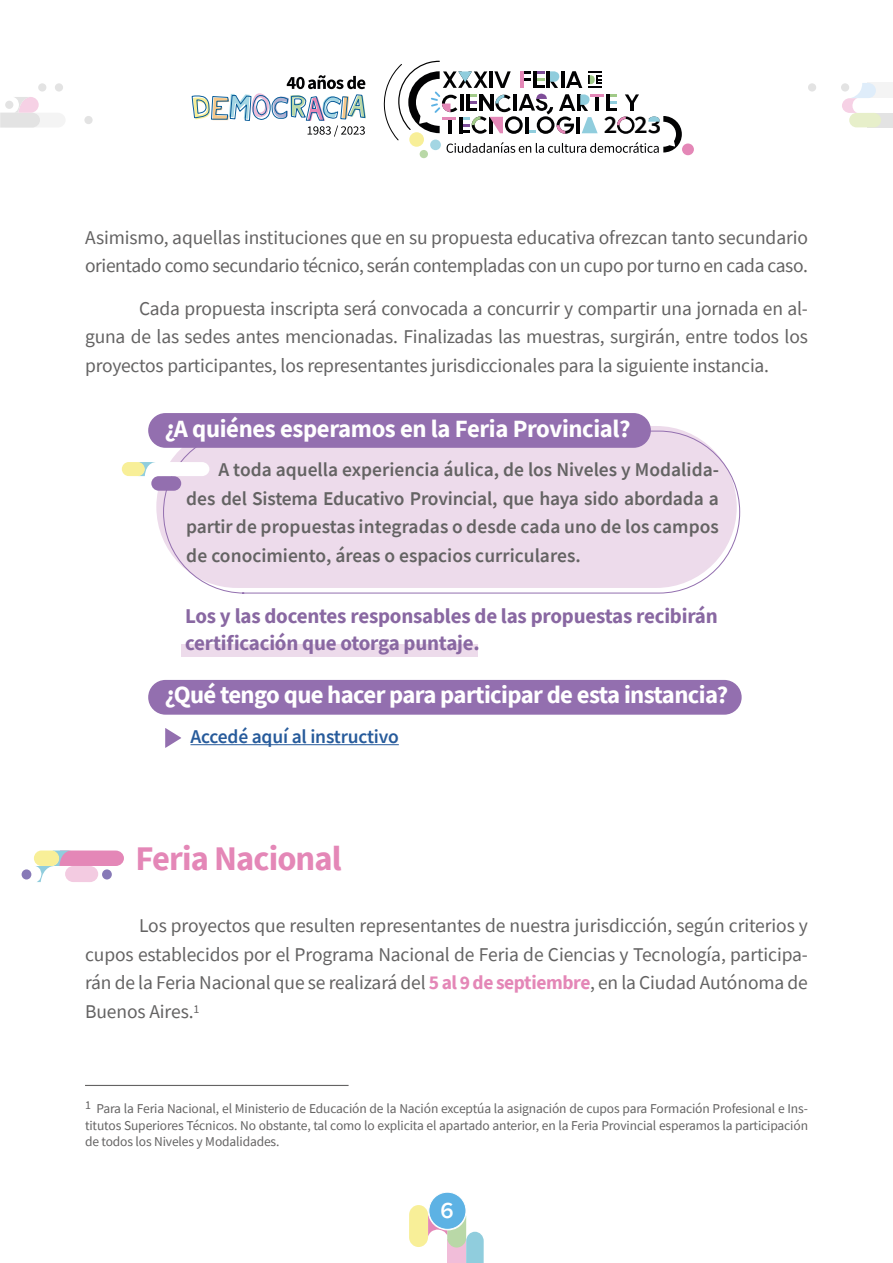
<style>
.page{position:relative;width:893px;height:1263px;background:#fff}
.page>*{position:absolute;margin:0;border:0;box-sizing:border-box;transform-origin:0 0}
.t1{font:700 34.5px "Source Sans Pro";letter-spacing:-.025em;color:#e487b7}
.t2{font:600 25.5px "Source Sans Pro";color:#020203;scale:1.04 1}
.t3{font:700 24.75px "Source Sans Pro";letter-spacing:-.025em;color:#fff}
.t4{font:600 24px "Source Code Pro";color:#fff}
.t5{font:700 21px/27px "Source Sans Pro";letter-spacing:-.01em;color:#8968a2}
.t6{font:19.5px/28.5px "Source Sans Pro";letter-spacing:-.01em;color:#646363;text-align:justify}
.t7{font:600 19.5px/28.5px "Source Sans Pro";color:#646363;text-align:justify}
.t8{font:600 19.5px "Source Sans Pro";letter-spacing:-.01em;color:#275b9b}
.t9{font:13.5px/16.5px "Source Sans Pro";letter-spacing:-.01em;color:#646363;text-align:justify}
.s1{font-weight:700;color:#e487b7}
</style>
<div class="page">
<div style="left:429px;top:1192px;width:37px;height:37px;background:#5db2e4;border-radius:50%"></div>
<div style="left:428px;top:1192px;width:38px;height:38px;border:1px solid #fff;border-radius:50%"></div>
<svg style="left:409px;top:1205px;width:75px;height:58px"></svg>
<div style="left:156px;top:426px;width:581px;height:162px;background:#eddbeb;border-radius:81px"></div>
<div style="left:181px;top:644px;width:296px;height:13px;background:#eddbeb"></div>
<div style="left:148px;top:413px;width:503px;height:35px;background:#936faf;border-radius:17px"></div>
<div style="left:148px;top:680px;width:594px;height:35px;background:#936faf;border-radius:17px"></div>
<div style="left:682px;top:143px;width:12px;height:12px;background:#e487b7;border-radius:50%"></div>
<div style="left:420px;top:150px;width:8px;height:8px;background:#b9d8a7;border-radius:50%"></div>
<svg style="left:383px;top:60px;width:299px;height:93px"></svg>
<svg style="left:191px;top:75px;width:175px;height:62px"></svg>
<hr style="left:190px;top:744px;width:209px;height:1px;background:#275b9b">
<svg style="left:165px;top:728px;width:16px;height:20px"></svg>
<hr style="left:85px;top:1085px;width:264px;height:1px;background:#646363">
<svg style="left:34px;top:850px;width:90px;height:32px"></svg>
<div style="left:102px;top:869px;width:10px;height:10px;background:#8779b7;border-radius:50%"></div>
<div style="left:22px;top:869px;width:9px;height:10px;background:#8779b7;border-radius:50%"></div>
<svg style="left:122px;top:462px;width:87px;height:29px"></svg>
<div style="left:867px;top:83px;width:26px;height:15px;background:#f4f4f4"></div>
<div style="left:867px;top:113px;width:26px;height:14px;background:#e3e3e3"></div>
<svg style="left:842px;top:83px;width:39px;height:44px"></svg>
<svg style="left:0;top:97px;width:65px;height:31px"></svg>
<div style="left:84px;top:116px;width:9px;height:8px;background:#e3e3e3;border-radius:50%"></div>
<div style="left:5px;top:101px;width:8px;height:8px;background:#e3e3e3;border-radius:50%"></div>
<div style="left:55px;top:83px;width:8px;height:9px;background:#e3e3e3;border-radius:50%"></div>
<div style="left:808px;top:83px;width:8px;height:9px;background:#e3e3e3;border-radius:50%"></div>
<div style="left:38px;top:83px;width:8px;height:9px;background:#e3e3e3;border-radius:50%"></div>
<div style="left:841px;top:83px;width:8px;height:9px;background:#e3e3e3;border-radius:50%"></div>
<h2 class="t2" style="left:604px;top:108px;width:57px">2 23</h2>
<p class="t6" style="left:85px;top:223px;width:724px">Asimismo, aquellas instituciones que en su propuesta educativa ofrezcan tanto secundario orientado como secundario técnico, serán contempladas con un cupo por turno en cada caso.</p>
<p class="t6" style="left:85px;top:294px;width:724px;text-indent:54px">Cada propuesta inscripta será convocada a concurrir y compartir una jornada en al&shy;guna de las sedes antes mencionadas. Finalizadas las muestras, surgirán, entre todos los proyectos participantes, los representantes jurisdiccionales para la siguiente instancia.</p>
<p class="t3" style="left:165px;top:412px;width:467px">¿A quiénes esperamos en la Feria Provincial?</p>
<p class="t7" style="left:186px;top:455px;width:534px;text-indent:32px">A toda aquella experiencia áulica, de los Niveles y Modalida&shy;des del Sistema Educativo Provincial, que haya sido abordada a partir de propuestas integradas o desde cada uno de los campos de conocimiento, áreas o espacios curriculares.</p>
<p class="t5" style="left:185px;top:602px;width:534px">Los y las docentes responsables de las propuestas recibirán certificación que otorga puntaje.</p>
<p class="t3" style="left:165px;top:678px;width:565px">¿Qué tengo que hacer para participar de esta instancia?</p>
<p class="t8" style="left:190px;top:724px;width:210px">Accedé aquí al instructivo</p>
<h1 class="t1" style="left:136px;top:835px;width:208px">Feria Nacional</h1>
<p class="t6" style="left:85px;top:911px;width:724px;text-indent:54px">Los proyectos que resulten representantes de nuestra jurisdicción, según criterios y cupos establecidos por el Programa Nacional de Feria de Ciencias y Tecnología, participa&shy;rán de la Feria Nacional que se realizará del <span class="s1">5 al 9 de septiembre</span>, en la Ciudad Autónoma de Buenos Aires.<sup>1</sup></p>
<p class="t9" style="left:85px;top:1100px;width:724px"><sup>1</sup> Para la Feria Nacional, el Ministerio de Educación de la Nación exceptúa la asignación de cupos para Formación Profesional e Ins&shy;titutos Superiores Técnicos. No obstante, tal como lo explicita el apartado anterior, en la Feria Provincial esperamos la participación de todos los Niveles y Modalidades.</p>
<p class="t4" style="left:440px;top:1192px;width:16px">6</p>
</div>
